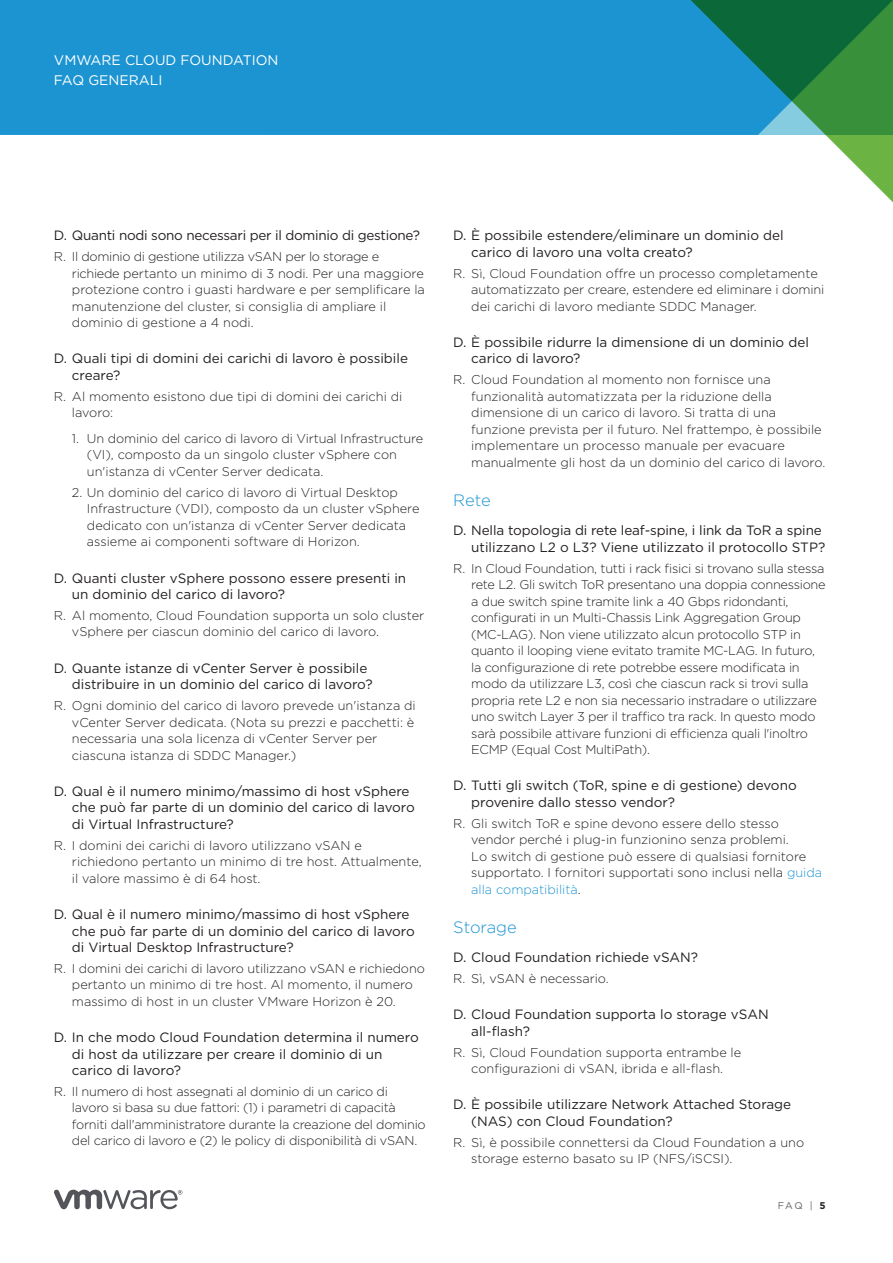
<style>
.page{position:relative;width:893px;height:1263px;background:#fff}
.page>*{position:absolute;margin:0;border:0;box-sizing:border-box;transform-origin:0 0}
._5a__SUBHEAD-1{font:300 16.5px "Gotham";letter-spacing:-.005em;color:#1c94d2}
.FOLIO-WHITE{font:13.8px "Gotham";color:#fff}
._4b__QUESTION-SUBHEA{font:13.5px/16.5px "Gotham";color:#231f20}
._4b__QUESTION-SUBHEA-2{font:13.5px "Gotham";letter-spacing:-.02em;color:#231f20}
._6a__ANSWER_BODY{font:300 12.75px/16.5px "Gotham";color:#231f20}
._6a__ANSWER_BODY-2{font:300 12.75px/16.5px "Gotham";letter-spacing:-.02em;color:#231f20}
.FOLIO-BOTTOM-GRAY{font:9.75px "Gotham";color:#636265}
.s1{color:#1c94d2}
.s2{font-weight:700;color:#231f20}
</style>
<div class="page">
<svg style="left:54px;top:1190px;width:128px;height:19px"></svg>
<div style="left:0;top:0;width:893px;height:135px;background:#1c94d2"></div>
<svg style="left:691px;top:0;width:202px;height:203px"></svg>
<p class="FOLIO-WHITE" style="left:54px;top:51px;width:226px">VMWARE CLOUD FOUNDATION</p>
<p class="FOLIO-WHITE" style="left:54px;top:71px;width:110px">FAQ GENERALI</p>
<p class="_4b__QUESTION-SUBHEA-2" style="left:54px;top:227px;width:367px">D. Quanti nodi sono necessari per il dominio di gestione?</p>
<p class="_6a__ANSWER_BODY" style="left:72px;top:248px;width:354px;text-indent:-18px">R. Il dominio di gestione utilizza vSAN per lo storage e richiede pertanto un minimo di 3 nodi. Per una maggiore protezione contro i guasti hardware e per semplificare la manutenzione del cluster, si consiglia di ampliare il dominio di gestione a 4 nodi.</p>
<p class="_4b__QUESTION-SUBHEA" style="left:72px;top:350px;width:338px;text-indent:-18px">D. Quali tipi di domini dei carichi di lavoro è possibile creare?</p>
<p class="_6a__ANSWER_BODY" style="left:72px;top:388px;width:332px;text-indent:-18px">R. Al momento esistono due tipi di domini dei carichi di lavoro:</p>
<p class="_6a__ANSWER_BODY" style="left:87px;top:430px;width:338px;text-indent:-15px">1. Un dominio del carico di lavoro di Virtual Infrastructure (VI), composto da un singolo cluster vSphere con un'istanza di vCenter Server dedicata.</p>
<p class="_6a__ANSWER_BODY" style="left:87px;top:484px;width:334px;text-indent:-15px">2. Un dominio del carico di lavoro di Virtual Desktop Infrastructure (VDI), composto da un cluster vSphere dedicato con un'istanza di vCenter Server dedicata assieme ai componenti software di Horizon.</p>
<p class="_4b__QUESTION-SUBHEA" style="left:72px;top:569px;width:336px;text-indent:-18px">D. Quanti cluster vSphere possono essere presenti in un dominio del carico di lavoro?</p>
<p class="_6a__ANSWER_BODY" style="left:72px;top:607px;width:354px;text-indent:-18px">R. Al momento, Cloud Foundation supporta un solo cluster vSphere per ciascun dominio del carico di lavoro.</p>
<p class="_4b__QUESTION-SUBHEA" style="left:72px;top:659px;width:302px;text-indent:-18px">D. Quante istanze di vCenter Server è possibile distribuire in un dominio del carico di lavoro?</p>
<p class="_6a__ANSWER_BODY" style="left:72px;top:697px;width:345px;text-indent:-18px">R. Ogni dominio del carico di lavoro prevede un'istanza di vCenter Server dedicata. (Nota su prezzi e pacchetti: è necessaria una sola licenza di vCenter Server per ciascuna istanza di SDDC Manager.)</p>
<p class="_4b__QUESTION-SUBHEA" style="left:72px;top:782px;width:344px;text-indent:-18px">D. Qual è il numero minimo/massimo di host vSphere che può far parte di un dominio del carico di lavoro di Virtual Infrastructure?</p>
<p class="_6a__ANSWER_BODY" style="left:72px;top:836px;width:351px;text-indent:-18px">R. I domini dei carichi di lavoro utilizzano vSAN e richiedono pertanto un minimo di tre host. Attualmente, il valore massimo è di 64 host.</p>
<p class="_4b__QUESTION-SUBHEA" style="left:72px;top:906px;width:344px;text-indent:-18px">D. Qual è il numero minimo/massimo di host vSphere che può far parte di un dominio del carico di lavoro di Virtual Desktop Infrastructure?</p>
<p class="_6a__ANSWER_BODY" style="left:72px;top:960px;width:354px;text-indent:-18px">R. I domini dei carichi di lavoro utilizzano vSAN e richiedono pertanto un minimo di tre host. Al momento, il numero massimo di host in un cluster VMware Horizon è 20.</p>
<p class="_4b__QUESTION-SUBHEA" style="left:72px;top:1029px;width:348px;text-indent:-18px">D. In che modo Cloud Foundation determina il numero di host da utilizzare per creare il dominio di un carico di lavoro?</p>
<p class="_6a__ANSWER_BODY-2" style="left:72px;top:1083px;width:355px;text-indent:-18px">R. Il numero di host assegnati al dominio di un carico di lavoro si basa su due fattori: (1) i parametri di capacità forniti dall'amministratore durante la creazione del dominio del carico di lavoro e (2) le policy di disponibilità di vSAN.</p>
<p class="_4b__QUESTION-SUBHEA" style="left:471px;top:227px;width:314px;text-indent:-18px">D. È possibile estendere/eliminare un dominio del carico di lavoro una volta creato?</p>
<p class="_6a__ANSWER_BODY" style="left:471px;top:265px;width:355px;text-indent:-18px">R. Sì, Cloud Foundation offre un processo completamente automatizzato per creare, estendere ed eliminare i domini dei carichi di lavoro mediante SDDC Manager.</p>
<p class="_4b__QUESTION-SUBHEA" style="left:471px;top:334px;width:339px;text-indent:-18px">D. È possibile ridurre la dimensione di un dominio del carico di lavoro?</p>
<p class="_6a__ANSWER_BODY" style="left:471px;top:371px;width:355px;text-indent:-18px">R. Cloud Foundation al momento non fornisce una funzionalità automatizzata per la riduzione della dimensione di un carico di lavoro. Si tratta di una funzione prevista per il futuro. Nel frattempo, è possibile implementare un processo manuale per evacuare manualmente gli host da un dominio del carico di lavoro.</p>
<p class="_5a__SUBHEAD-1" style="left:453px;top:489px;width:39px">Rete</p>
<p class="_4b__QUESTION-SUBHEA" style="left:453px;top:522px;width:374px;text-align:right">D. Nella topologia di rete leaf-spine, i link da ToR a spine utilizzano L2 o L3? Viene utilizzato il protocollo STP?</p>
<p class="_6a__ANSWER_BODY-2" style="left:471px;top:559px;width:356px;text-indent:-18px">R. In Cloud Foundation, tutti i rack fisici si trovano sulla stessa rete L2. Gli switch ToR presentano una doppia connessione a due switch spine tramite link a 40 Gbps ridondanti, configurati in un Multi-Chassis Link Aggregation Group (MC-LAG). Non viene utilizzato alcun protocollo STP in quanto il looping viene evitato tramite MC-LAG. In futuro, la configurazione di rete potrebbe essere modificata in modo da utilizzare L3, così che ciascun rack si trovi sulla propria rete L2 e non sia necessario instradare o utilizzare uno switch Layer 3 per il traffico tra rack. In questo modo sarà possibile attivare funzioni di efficienza quali l'inoltro ECMP (Equal Cost MultiPath).</p>
<p class="_4b__QUESTION-SUBHEA" style="left:471px;top:777px;width:327px;text-indent:-18px">D. Tutti gli switch (ToR, spine e di gestione) devono provenire dallo stesso vendor?</p>
<p class="_6a__ANSWER_BODY" style="left:471px;top:815px;width:352px;text-indent:-18px">R. Gli switch ToR e spine devono essere dello stesso vendor perché i plug-in funzionino senza problemi.<br>Lo switch di gestione può essere di qualsiasi fornitore supportato. I fornitori supportati sono inclusi nella <span class="s1">guida alla compatibilità</span>.</p>
<p class="_5a__SUBHEAD-1" style="left:453px;top:916px;width:65px">Storage</p>
<p class="_4b__QUESTION-SUBHEA" style="left:453px;top:949px;width:246px">D. Cloud Foundation richiede vSAN?</p>
<p class="_6a__ANSWER_BODY" style="left:453px;top:970px;width:157px">R. Sì, vSAN è necessario.</p>
<p class="_4b__QUESTION-SUBHEA" style="left:471px;top:1006px;width:299px;text-indent:-18px">D. Cloud Foundation supporta lo storage vSAN all-flash?</p>
<p class="_6a__ANSWER_BODY" style="left:453px;top:1043px;width:289px;text-align:center">R. Sì, Cloud Foundation supporta entrambe le configurazioni di vSAN, ibrida e all-flash.</p>
<p class="_4b__QUESTION-SUBHEA" style="left:471px;top:1096px;width:321px;text-indent:-18px">D. È possibile utilizzare Network Attached Storage (NAS) con Cloud Foundation?</p>
<p class="_6a__ANSWER_BODY" style="left:471px;top:1134px;width:334px;text-indent:-18px">R. Sì, è possibile connettersi da Cloud Foundation a uno storage esterno basato su IP (NFS/iSCSI).</p>
<p class="FOLIO-BOTTOM-GRAY" style="left:778px;top:1199px;width:49px">FAQ | <span class="s2">5</span></p>
</div>
